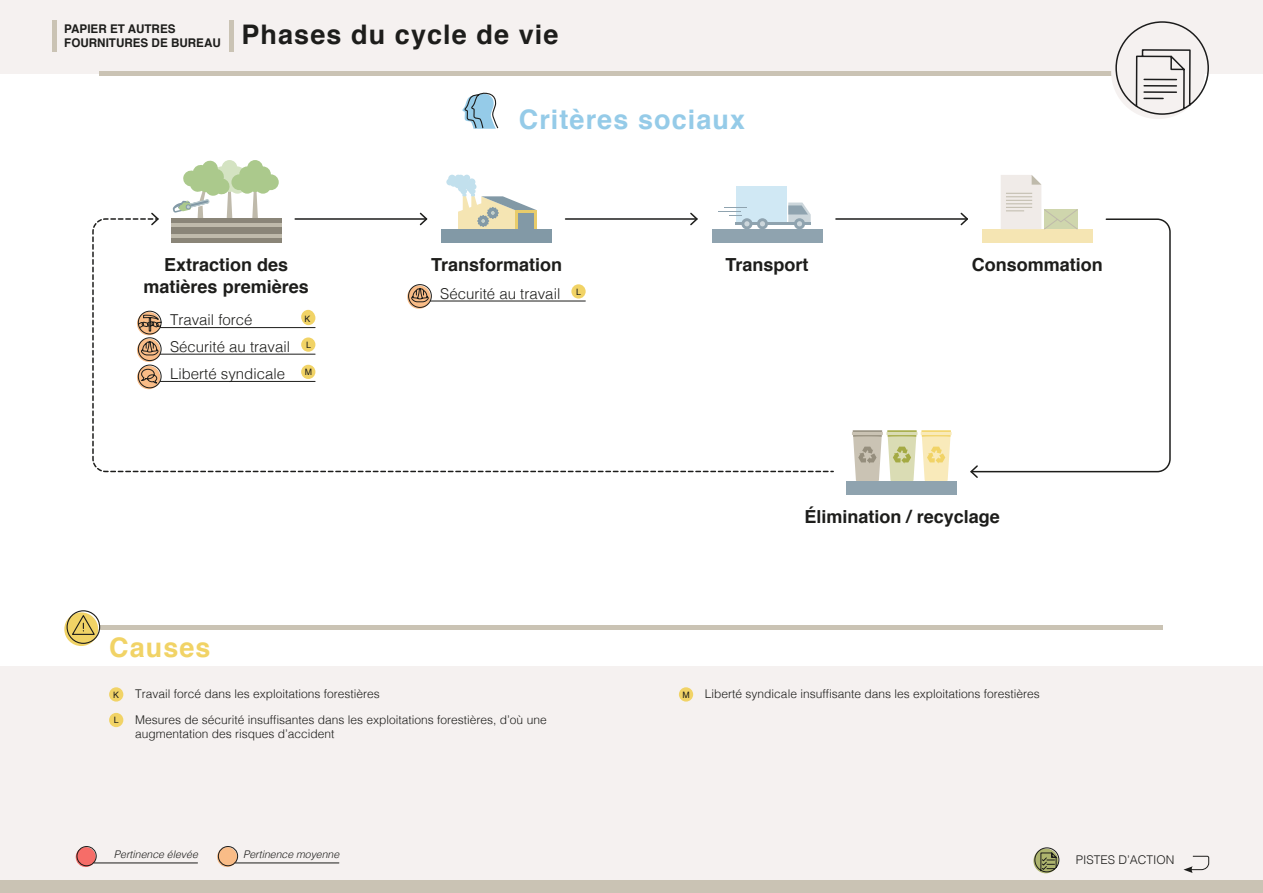
<style>
.page{position:relative;width:1263px;height:893px;background:#fff}
.page>*{position:absolute;margin:0;border:0;box-sizing:border-box;transform-origin:0 0}
.t1{font:700 27px "Helvetica";letter-spacing:.04em;color:#1d1d1b}
.id49748{font:700 27px "Helvetica";letter-spacing:.04em;color:#95cbe8}
.id49755{font:700 27px "Helvetica";letter-spacing:.04em;color:#f1d366}
.id49749{font:700 18px/21.6px "Helvetica";color:#1d1d1b;text-align:center}
.id49750{font:300 15px "Helvetica";color:#1d1d1b}
.id49752{font:300 12px/14.4px "Helvetica";color:#1d1d1b}
.t2{font:700 12px/14.4px "Helvetica";color:#1d1d1b}
.id49754{font:300 12px "Helvetica";color:#1d1d1b}
.t3{font:italic 300 10.5px "Helvetica";color:#1d1d1b}
.t4{font:8.85px "Helvetica";color:#1d1d1b}
</style>
<div class="page">
<div style="left:0;top:666px;width:1263px;height:227px;background:#f5f1f0"></div>
<div style="left:0;top:880px;width:1263px;height:13px;background:#cac3b4"></div>
<div style="left:0;top:0;width:1263px;height:73px;background:#f5f1f0"></div>
<hr style="left:100px;top:71px;width:1063px;height:4px;background:#cac3b4">
<hr style="left:52px;top:20px;width:4px;height:31px;background:#cac3b4">
<hr style="left:229px;top:20px;width:4px;height:31px;background:#cac3b4">
<hr style="left:100px;top:625px;width:1063px;height:4px;background:#cac3b4">
<div style="left:1111px;top:26px;width:94px;height:93px;background:#f5f1f0;border-radius:50%"></div>
<hr style="left:235px;top:863px;width:104px;height:1px;background:#1d1d1b">
<div style="left:217px;top:847px;width:20px;height:20px;background:#f9bc87;border-radius:50%"></div>
<div style="left:218px;top:846px;width:20px;height:20px;border:1px solid #1d1d1b;border-radius:50%"></div>
<div style="left:76px;top:847px;width:20px;height:20px;background:#f66d68;border-radius:50%"></div>
<div style="left:77px;top:846px;width:20px;height:20px;border:1px solid #1d1d1b;border-radius:50%"></div>
<hr style="left:94px;top:863px;width:104px;height:1px;background:#1d1d1b">
<svg style="left:419px;top:212px;width:7px;height:5px"></svg>
<svg style="left:690px;top:212px;width:6px;height:5px"></svg>
<hr style="left:836px;top:218px;width:131px;height:2px;background:#1d1d1b">
<svg style="left:959px;top:212px;width:9px;height:14px"></svg>
<div style="left:736px;top:186px;width:50px;height:39px;background:#d0e8f4"></div>
<svg style="left:788px;top:203px;width:23px;height:14px"></svg>
<svg style="left:718px;top:207px;width:29px;height:9px"></svg>
<svg style="left:979px;top:218px;width:192px;height:255px"></svg>
<svg style="left:970px;top:465px;width:9px;height:13px"></svg>
<svg style="left:92px;top:217px;width:742px;height:256px"></svg>
<svg style="left:111px;top:212px;width:49px;height:15px"></svg>
<div style="left:301px;top:310px;width:14px;height:15px;background:#f1d366;border-radius:50%"></div>
<hr style="left:160px;top:327px;width:155px;height:1px;background:#1d1d1b">
<div style="left:982px;top:229px;width:111px;height:13px;background:#f5e5b3"></div>
<svg style="left:1001px;top:175px;width:77px;height:55px"></svg>
<hr style="left:852px;top:432px;width:31px;height:3px;background:#cac3b4">
<hr style="left:852px;top:430px;width:30px;height:2px;background:#958e7d">
<svg style="left:853px;top:435px;width:29px;height:47px"></svg>
<hr style="left:886px;top:432px;width:31px;height:3px;background:#dadcb4">
<hr style="left:887px;top:430px;width:30px;height:2px;background:#a4aa43">
<svg style="left:888px;top:435px;width:28px;height:47px"></svg>
<hr style="left:921px;top:432px;width:31px;height:3px;background:#f9eaba">
<hr style="left:921px;top:430px;width:30px;height:2px;background:#f1d366">
<svg style="left:922px;top:435px;width:28px;height:47px"></svg>
<div style="left:846px;top:482px;width:111px;height:13px;background:#8fa3af"></div>
<svg style="left:1115px;top:21px;width:95px;height:94px"></svg>
<div style="left:229px;top:166px;width:16px;height:16px;background:#d4e3c2;border-radius:50%"></div>
<div style="left:229px;top:178px;width:16px;height:16px;background:#d4e3c2;border-radius:50%"></div>
<div style="left:222px;top:160px;width:15px;height:16px;background:#d4e3c2;border-radius:50%"></div>
<div style="left:171px;top:218px;width:111px;height:24px;background:#8a8578"></div>
<hr style="left:171px;top:223px;width:111px;height:4px;background:#bfbaab">
<hr style="left:171px;top:234px;width:111px;height:3px;background:#bfbaab">
<svg style="left:252px;top:192px;width:6px;height:26px"></svg>
<div style="left:231px;top:174px;width:16px;height:16px;background:#abc98c;border-radius:50%"></div>
<div style="left:263px;top:174px;width:16px;height:16px;background:#abc98c;border-radius:50%"></div>
<div style="left:239px;top:166px;width:16px;height:16px;background:#abc98c;border-radius:50%"></div>
<div style="left:255px;top:166px;width:16px;height:16px;background:#abc98c;border-radius:50%"></div>
<div style="left:239px;top:178px;width:16px;height:16px;background:#abc98c;border-radius:50%"></div>
<div style="left:255px;top:178px;width:16px;height:16px;background:#abc98c;border-radius:50%"></div>
<div style="left:247px;top:176px;width:16px;height:16px;background:#abc98c;border-radius:50%"></div>
<div style="left:247px;top:160px;width:16px;height:16px;background:#abc98c;border-radius:50%"></div>
<svg style="left:173px;top:160px;width:59px;height:58px"></svg>
<div style="left:455px;top:175px;width:7px;height:6px;background:#c2e0ed;border-radius:50%"></div>
<div style="left:448px;top:175px;width:8px;height:7px;background:#c2e0ed;border-radius:50%"></div>
<div style="left:450px;top:180px;width:7px;height:7px;background:#c2e0ed;border-radius:50%"></div>
<div style="left:446px;top:179px;width:7px;height:6px;background:#c2e0ed;border-radius:50%"></div>
<div style="left:463px;top:175px;width:7px;height:6px;background:#c2e0ed;border-radius:50%"></div>
<div style="left:457px;top:175px;width:8px;height:7px;background:#c2e0ed;border-radius:50%"></div>
<svg style="left:455px;top:178px;width:82px;height:52px"></svg>
<div style="left:441px;top:230px;width:111px;height:13px;background:#8299a6"></div>
<div style="left:301px;top:337px;width:14px;height:15px;background:#f1d366;border-radius:50%"></div>
<div style="left:571px;top:284px;width:15px;height:15px;background:#f1d366;border-radius:50%"></div>
<div style="left:301px;top:365px;width:14px;height:14px;background:#f1d366;border-radius:50%"></div>
<hr style="left:160px;top:354px;width:155px;height:1px;background:#1d1d1b">
<hr style="left:430px;top:301px;width:155px;height:1px;background:#1d1d1b">
<hr style="left:160px;top:381px;width:155px;height:1px;background:#1d1d1b">
<svg style="left:407px;top:285px;width:24px;height:24px"></svg>
<svg style="left:408px;top:278px;width:24px;height:30px"></svg>
<svg style="left:137px;top:366px;width:23px;height:23px"></svg>
<svg style="left:138px;top:311px;width:24px;height:77px"></svg>
<svg style="left:1183px;top:856px;width:26px;height:17px"></svg>
<svg style="left:1034px;top:847px;width:26px;height:26px"></svg>
<div style="left:109px;top:687px;width:14px;height:15px;background:#f1d366;border-radius:50%"></div>
<div style="left:109px;top:713px;width:14px;height:14px;background:#f1d366;border-radius:50%"></div>
<div style="left:679px;top:687px;width:14px;height:15px;background:#f1d366;border-radius:50%"></div>
<svg style="left:462px;top:92px;width:37px;height:37px"></svg>
<svg style="left:64px;top:612px;width:34px;height:34px"></svg>
<svg style="left:66px;top:610px;width:35px;height:34px"></svg>
<p class="t2" style="left:64px;top:22px;width:158px">PAPIER ET AUTRES<br>FOURNITURES DE BUREAU</p>
<h1 class="t1" style="left:242px;top:13px;width:318px">Phases du cycle de vie</h1>
<h3 class="id49748" style="left:519px;top:97px;width:228px">Critères sociaux</h3>
<h4 class="id49749" style="left:144px;top:254px;width:167px">Extraction des matières premières</h4>
<h4 class="id49749" style="left:431px;top:254px;width:133px">Transformation</h4>
<h4 class="id49749" style="left:725px;top:254px;width:85px">Transport</h4>
<h4 class="id49749" style="left:972px;top:254px;width:133px">Consommation</h4>
<p class="id49750" style="left:440px;top:280px;width:122px">Sécurité au travail</p>
<p class="t4" style="left:576px;top:285px;width:6px">L</p>
<p class="id49750" style="left:170px;top:307px;width:84px">Travail forcé</p>
<p class="t4" style="left:305px;top:312px;width:7px">K</p>
<p class="t4" style="left:306px;top:338px;width:6px">L</p>
<p class="id49750" style="left:170px;top:334px;width:122px">Sécurité au travail</p>
<p class="id49750" style="left:170px;top:361px;width:117px">Liberté syndicale</p>
<p class="t4" style="left:305px;top:365px;width:9px">M</p>
<h4 class="id49749" style="left:805px;top:506px;width:197px">Élimination / recyclage</h4>
<h4 class="id49755" style="left:109px;top:626px;width:103px">Causes</h4>
<p class="t4" style="left:113px;top:688px;width:7px">K</p>
<p class="t4" style="left:114px;top:713px;width:6px">L</p>
<p class="id49752" style="left:135px;top:686px;width:246px">Travail forcé dans les exploitations forestières</p>
<p class="t4" style="left:682px;top:688px;width:9px">M</p>
<p class="id49752" style="left:135px;top:711px;width:413px">Mesures de sécurité insuffisantes dans les exploitations forestières, d’où une augmentation des risques d’accident</p>
<p class="id49752" style="left:705px;top:686px;width:336px">Liberté syndicale insuffisante dans les exploitations forestières</p>
<p class="t3" style="left:114px;top:845px;width:86px">Pertinence élevée</p>
<p class="t3" style="left:243px;top:845px;width:98px">Pertinence moyenne</p>
<p class="id49754" style="left:1076px;top:849px;width:100px">PISTES D’ACTION</p>
</div>
